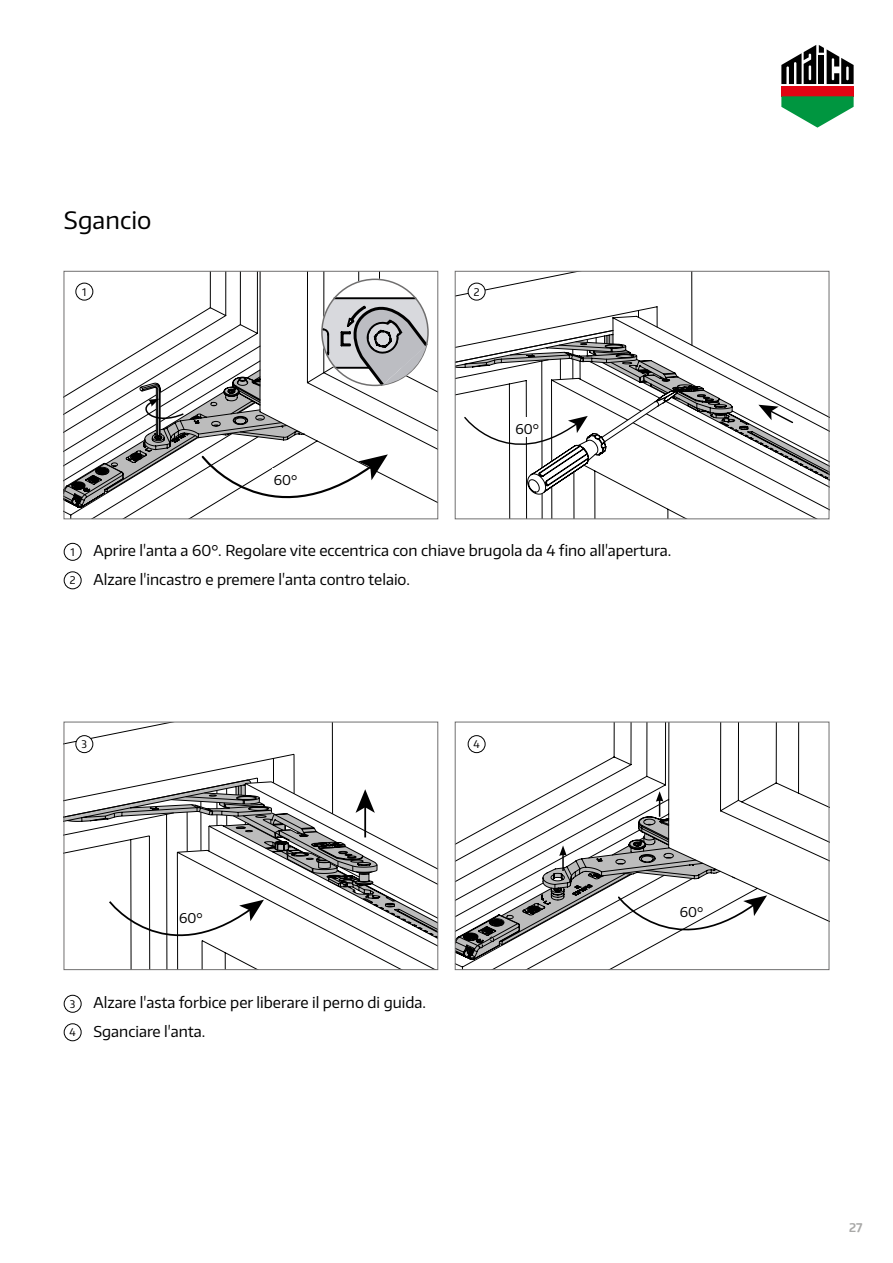
<style>
.page{position:relative;width:893px;height:1263px;background:#fff}
.page>*{position:absolute;margin:0;border:0;box-sizing:border-box;transform-origin:0 0}
.t1{font:24px "Encode Sans Normal";color:#000}
.t2{font:15px/28.5px "Encode Sans Normal";color:#000}
.t3{font:13.5px "Encode Sans Normal";color:#000}
.t4{font:600 12px "Encode Sans Normal";color:#a8a8a7}
.t5{font:10.5px "Encode Sans Normal";color:#000}
.s1{font-size:10.5px}
</style>
<div class="page">
<svg style="left:781px;top:45px;width:73px;height:83px"></svg>
<svg style="left:457px;top:724px;width:370px;height:244px"></svg>
<div style="left:455px;top:722px;width:374px;height:248px;border:1px solid #706f6f"></div>
<svg style="left:749px;top:374px;width:78px;height:143px"></svg>
<svg style="left:457px;top:273px;width:236px;height:244px"></svg>
<svg style="left:457px;top:330px;width:292px;height:167px"></svg>
<div style="left:455px;top:271px;width:374px;height:248px;border:1px solid #706f6f"></div>
<svg style="left:66px;top:724px;width:267px;height:55px"></svg>
<svg style="left:66px;top:779px;width:370px;height:189px"></svg>
<div style="left:64px;top:722px;width:374px;height:248px;border:1px solid #706f6f"></div>
<svg style="left:75px;top:273px;width:306px;height:21px"></svg>
<div style="left:321px;top:279px;width:108px;height:107px;background:#fff;border:2px solid #fff;border-radius:50%"></div>
<svg style="left:455px;top:791px;width:312px;height:174px"></svg>
<svg style="left:64px;top:294px;width:367px;height:225px"></svg>
<div style="left:76px;top:283px;width:17px;height:17px;background:#fff;border-radius:50%"></div>
<div style="left:75px;top:283px;width:18px;height:17px;border:1px solid #000;border-radius:50%"></div>
<div style="left:76px;top:736px;width:17px;height:17px;background:#fff;border-radius:50%"></div>
<div style="left:75px;top:735px;width:18px;height:18px;border:1px solid #000;border-radius:50%"></div>
<div style="left:468px;top:283px;width:17px;height:17px;background:#fff;border-radius:50%"></div>
<div style="left:468px;top:283px;width:17px;height:17px;border:1px solid #000;border-radius:50%"></div>
<div style="left:468px;top:736px;width:17px;height:17px;background:#fff;border-radius:50%"></div>
<div style="left:468px;top:735px;width:17px;height:18px;border:1px solid #000;border-radius:50%"></div>
<div style="left:514px;top:417px;width:26px;height:20px;background:#fff"></div>
<div style="left:272px;top:468px;width:27px;height:20px;background:#fff"></div>
<div style="left:64px;top:543px;width:18px;height:18px;border:1px solid #000;border-radius:50%"></div>
<div style="left:64px;top:571px;width:18px;height:18px;border:1px solid #000;border-radius:50%"></div>
<div style="left:64px;top:995px;width:18px;height:18px;border:1px solid #000;border-radius:50%"></div>
<div style="left:64px;top:1023px;width:18px;height:18px;border:1px solid #000;border-radius:50%"></div>
<h1 class="t1" style="left:64px;top:204px;width:89px">Sgancio</h1>
<p class="t5" style="left:82px;top:285px;width:6px">1</p>
<p class="t3" style="left:274px;top:471px;width:25px">60°</p>
<p class="t5" style="left:474px;top:285px;width:7px">2</p>
<p class="t3" style="left:515px;top:420px;width:25px">60°</p>
<p class="t2" style="left:70px;top:536px;width:603px;text-indent:24px">Aprire l'anta a 60°. Regolare vite eccentrica con chiave brugola da 4 fino all'apertura.<br><span class="s1">2</span> Alzare l'incastro e premere l'anta contro telaio.</p>
<p class="t5" style="left:71px;top:545px;width:6px">1</p>
<p class="t5" style="left:82px;top:737px;width:7px">3</p>
<p class="t5" style="left:473px;top:737px;width:8px">4</p>
<p class="t3" style="left:179px;top:909px;width:25px">60°</p>
<p class="t2" style="left:69px;top:988px;width:358px"><span class="s1">3</span> Alzare l'asta forbice per liberare il perno di guida.<br><span class="s1">4</span> Sganciare l'anta.</p>
<p class="t3" style="left:680px;top:903px;width:25px">60°</p>
<p class="t4" style="left:849px;top:1219px;width:15px">27</p>
</div>
